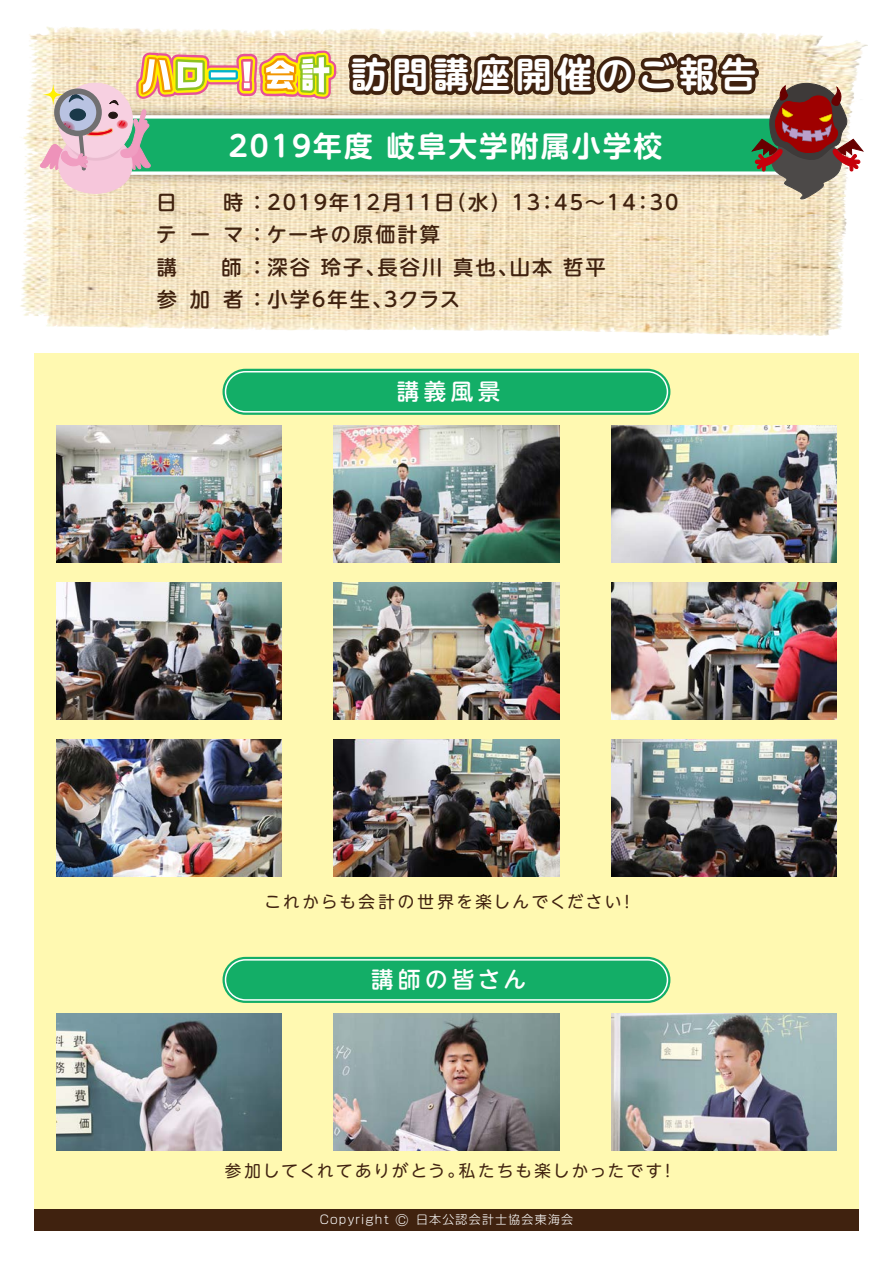
<style>
.page{position:relative;width:893px;height:1263px;background:#fff}
.page>*{position:absolute;margin:0;border:0;box-sizing:border-box;transform-origin:0 0}
.t1{font:700 35.85px "UD Shin M Go Pro De";letter-spacing:.15em;color:#fff}
.t2{font:700 28.65px "UD Shin M Go Pro De";letter-spacing:.075em;color:#fff}
.t3{font:500 22.5px "UD Shin M Go Pro";letter-spacing:.2em;color:#fff}
.t4{font:500 20.25px/32.4px "UD Shin M Go Pro";letter-spacing:.1em;color:#40220f}
.t5{font:16.5px "UD Shin M Go Pro";letter-spacing:.135em;color:#40220f}
.t6{font:300 12px "Soft Go Std";letter-spacing:.1em;color:#fff}
.s1{color:#40220f}
.s2{font-size:15px}
</style>
<div class="page">
<div style="left:34px;top:353px;width:825px;height:878px;background:#fff9b1"></div>
<div style="left:34px;top:1209px;width:825px;height:22px;background:#40220f"></div>
<img style="left:20px;top:26px;width:847px;height:310px">
<svg style="left:38px;top:31px;width:826px;height:169px;background:#a1b491"></svg>
<img style="left:57px;top:1013px;width:225px;height:137px">
<img style="left:611px;top:1013px;width:225px;height:137px">
<img style="left:334px;top:1013px;width:225px;height:137px">
<img style="left:57px;top:425px;width:225px;height:137px">
<img style="left:334px;top:425px;width:225px;height:137px">
<img style="left:611px;top:425px;width:225px;height:137px">
<img style="left:57px;top:582px;width:225px;height:137px">
<img style="left:334px;top:582px;width:225px;height:137px">
<img style="left:611px;top:582px;width:225px;height:137px">
<img style="left:57px;top:739px;width:225px;height:137px">
<img style="left:334px;top:739px;width:225px;height:137px">
<img style="left:611px;top:739px;width:225px;height:137px">
<div style="left:223px;top:369px;width:447px;height:46px;border:8px solid #13ae67;border-radius:19px"></div>
<div style="left:225px;top:371px;width:443px;height:42px;border:3px solid #fff;border-radius:19px"></div>
<div style="left:226px;top:372px;width:441px;height:39px;background:#13ae67;border-radius:19px"></div>
<div style="left:223px;top:957px;width:447px;height:46px;border:8px solid #13ae67;border-radius:19px"></div>
<div style="left:225px;top:959px;width:443px;height:42px;border:3px solid #fff;border-radius:19px"></div>
<div style="left:226px;top:960px;width:441px;height:39px;background:#13ae67;border-radius:19px"></div>
<h1 class="t1" style="left:351px;top:45px;width:407px"><span class="s1">訪問講座</span>開催のご報告</h1>
<h2 class="t2" style="left:229px;top:123px;width:435px">2019年度 岐阜大学附属小学校</h2>
<p class="t4" style="left:156px;top:185px;width:524px;text-indent:67px">時：2019年12月11日（水）13：45～14：30テ ー マ：ケーキの原価計算<br>講</p>
<p class="t4" style="left:156px;top:185px;width:22px">日</p>
<p class="t4" style="left:157px;top:250px;width:450px;text-indent:65px">師：深谷 玲子、長谷川 真也、山本 哲平参 加 者：小学6年生、3クラス</p>
<p class="t3" style="left:397px;top:373px;width:105px">講義風景</p>
<p class="t5" style="left:265px;top:888px;width:372px">これからも会計の世界を楽しんでください！</p>
<p class="t3" style="left:371px;top:961px;width:157px">講師の皆さん</p>
<p class="t5" style="left:225px;top:1157px;width:452px">参加してくれてありがとう。私たちも楽しかったです！</p>
<p class="t6" style="left:320px;top:1211px;width:255px">Copyright <span class="s2">©</span> 日本公認会計士協会東海会</p>
</div>
